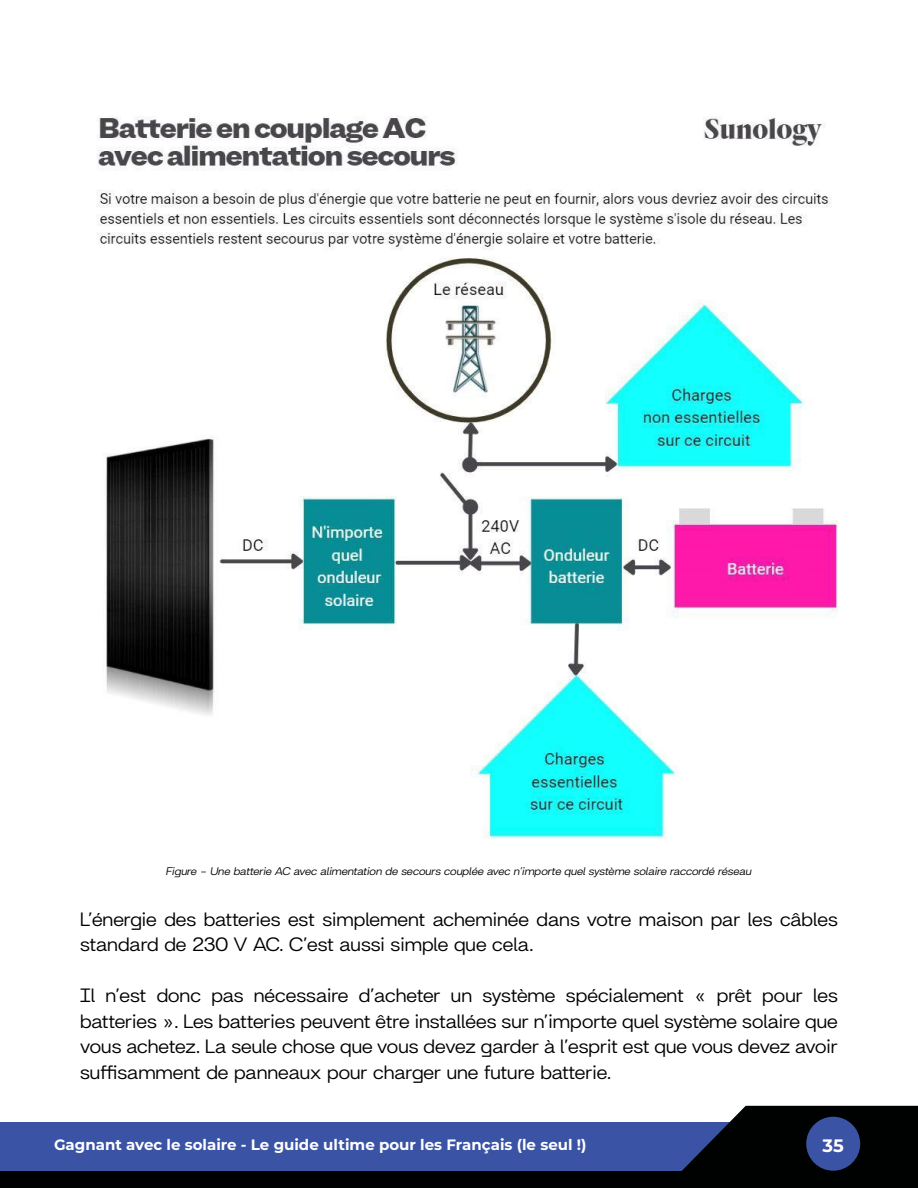
<style>
.page{position:relative;width:918px;height:1188px;background:#fff}
.page>*{position:absolute;margin:0;border:0;box-sizing:border-box;transform-origin:0 0}
.t1{font:21px/25.5px "Britanica";color:#000}
.t2{font:700 18px "Montserrat";color:#fff}
.t3{font:700 15px "Montserrat";color:#fff}
.t4{font:italic 12px "Britanica";color:#000}
</style>
<div class="page">
<div style="left:0;top:1122px;width:914px;height:66px;background:#3a53a4"></div>
<svg style="left:682px;top:1106px;width:236px;height:82px;background:#12151b"></svg>
<div style="left:806px;top:1117px;width:54px;height:54px;background:#3a53a4;border-radius:50%"></div>
<div style="left:0;top:1171px;width:718px;height:17px;background:#000101"></div>
<img style="left:97px;top:116px;width:741px;height:723px">
<p class="t4" style="left:166px;top:864px;width:587px">Figure - Une batterie AC avec alimentation de secours couplée avec n’importe quel système solaire raccordé réseau</p>
<p class="t1" style="left:80px;top:906px;width:759px">L’énergie des batteries est simplement acheminée dans votre maison par les câbles standard de 230 V AC. C’est aussi simple que cela.</p>
<p class="t1" style="left:80px;top:982px;width:759px;text-align:justify">Il n’est donc pas nécessaire d’acheter un système spécialement « prêt pour les batteries ». Les batteries peuvent être installées sur n’importe quel système solaire que vous achetez. La seule chose que vous devez garder à l’esprit est que vous devez avoir suffisamment de panneaux pour charger une future batterie.</p>
<p class="t3" style="left:54px;top:1134px;width:534px">Gagnant avec le solaire - Le guide ultime pour les Français (le seul !)</p>
<p class="t2" style="left:823px;top:1133px;width:23px">35</p>
</div>
